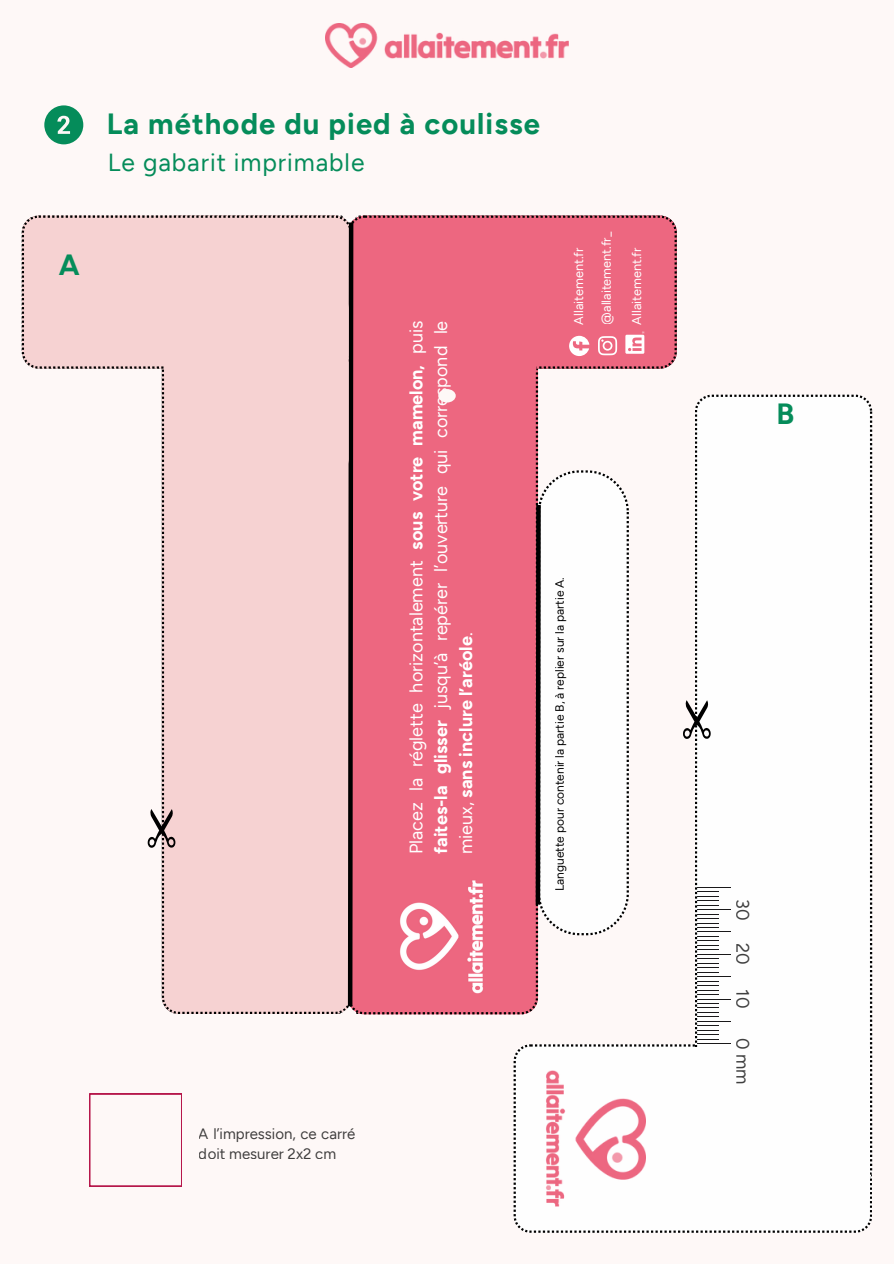
<style>
.page{position:relative;width:894px;height:1264px;background:#fff}
.page>*{position:absolute;margin:0;border:0;box-sizing:border-box;transform-origin:0 0}
.t1{font:700 29.1px "Oak Sans";letter-spacing:.035em;color:#058c5a}
.t2{font:24.6px "Oak Sans";letter-spacing:.035em;color:#058c5a}
.t3{font:18px/24.8px "Oak Sans";color:#fff;text-align:justify}
.t4{font:18px "Oak Sans";color:#000}
.t5{font:15px/20.2px "Oak Sans";color:#000}
.t6{font:12.75px "Oak Sans";color:#fff}
.t7{font:12px "Oak Sans";color:#000}
.s1{font-weight:700}
</style>
<div class="page">
<div style="left:0;top:0;width:893px;height:1263px;background:#fef8f7"></div>
<img style="left:325px;top:24px;width:243px;height:43px">
<svg style="left:44px;top:105px;width:39px;height:39px"></svg>
<svg style="left:513px;top:1044px;width:358px;height:188px"></svg>
<svg style="left:695px;top:394px;width:176px;height:792px"></svg>
<div style="left:557px;top:1047px;width:312px;height:153px;background:#fefefe"></div>
<hr style="left:697px;top:1043px;width:34px;height:1px;background:#1a181a">
<svg style="left:697px;top:1025px;width:22px;height:14px"></svg>
<hr style="left:697px;top:1020px;width:34px;height:1px;background:#1a181a">
<svg style="left:697px;top:1003px;width:22px;height:14px"></svg>
<hr style="left:697px;top:998px;width:34px;height:1px;background:#1a181a">
<svg style="left:697px;top:980px;width:22px;height:15px"></svg>
<hr style="left:697px;top:976px;width:34px;height:1px;background:#1a181a">
<svg style="left:697px;top:958px;width:22px;height:14px"></svg>
<hr style="left:697px;top:953px;width:34px;height:1px;background:#1a181a">
<svg style="left:697px;top:936px;width:22px;height:14px"></svg>
<hr style="left:697px;top:931px;width:34px;height:1px;background:#1a181a">
<svg style="left:697px;top:913px;width:22px;height:15px"></svg>
<hr style="left:697px;top:909px;width:34px;height:1px;background:#1a181a">
<svg style="left:697px;top:891px;width:22px;height:14px"></svg>
<hr style="left:697px;top:886px;width:34px;height:1px;background:#1a181a">
<div style="left:355px;top:369px;width:183px;height:645px;background:#ed6780"></div>
<svg style="left:533px;top:470px;width:95px;height:465px"></svg>
<div style="left:355px;top:215px;width:321px;height:153px;background:#ed6780"></div>
<div style="left:350px;top:339px;width:186px;height:43px;background:#ed6780"></div>
<div style="left:162px;top:369px;width:183px;height:644px;background:#f6d2d2"></div>
<div style="left:22px;top:215px;width:323px;height:153px;background:#f6d2d2"></div>
<svg style="left:345px;top:219px;width:10px;height:790px;background:#7e555b"></svg>
<div style="left:164px;top:339px;width:184px;height:51px;background:#f6d2d2"></div>
<svg style="left:569px;top:336px;width:20px;height:20px"></svg>
<svg style="left:598px;top:336px;width:19px;height:19px"></svg>
<svg style="left:625px;top:331px;width:19px;height:23px"></svg>
<img style="left:400px;top:879px;width:83px;height:114px">
<div style="left:341px;top:1009px;width:16px;height:14px;background:#fef8f7"></div>
<svg style="left:683px;top:700px;width:28px;height:39px"></svg>
<svg style="left:148px;top:809px;width:28px;height:39px"></svg>
<svg style="left:89px;top:1093px;width:93px;height:92px"></svg>
<div style="left:438px;top:389px;width:17px;height:13px;background:#fef8f7"></div>
<div style="left:341px;top:206px;width:17px;height:13px;background:#fef8f7"></div>
<img style="left:538px;top:1070px;width:107px;height:136px">
<div style="left:297px;top:292px;width:51px;height:183px;background:#f6d2d2"></div>
<h1 class="t1" style="left:59px;top:247px;width:22px">A</h1>
<h1 class="t1" style="left:107px;top:106px;width:434px">La méthode du pied à coulisse</h1>
<h2 class="t2" style="left:108px;top:148px;width:258px">Le gabarit imprimable</h2>
<p class="t3" style="left:403px;top:854px;width:535px;rotate:-90deg">Placez la réglette horizontalement <span class="s1">sous votre mamelon,</span> puis <span class="s1">faites-la glisser</span> jusqu’à repérer l’ouverture qui correspond le mieux, <span class="s1">sans inclure l’aréole</span>.</p>
<p class="t6" style="left:598px;top:324px;width:94px;rotate:-90deg">@allaitement.fr_</p>
<p class="t6" style="left:571px;top:324px;width:78px;rotate:-90deg">Allaitement.fr</p>
<p class="t6" style="left:628px;top:324px;width:78px;rotate:-90deg">Allaitement.fr</p>
<p class="t7" style="left:552px;top:891px;width:315px;rotate:-90deg">Languette pour contenir la partie B, à replier sur la partie A.</p>
<p class="t5" style="left:199px;top:1123px;width:158px">A l’impression, ce carré doit mesurer 2x2 cm</p>
<h1 class="t1" style="left:776px;top:396px;width:19px">B</h1>
<p class="t4" style="left:753px;top:899px;width:23px;rotate:90deg">30</p>
<p class="t4" style="left:753px;top:942px;width:23px;rotate:90deg">20</p>
<p class="t4" style="left:753px;top:989px;width:20px;rotate:90deg">10</p>
<p class="t4" style="left:753px;top:1037px;width:48px;rotate:90deg">0mm</p>
</div>
